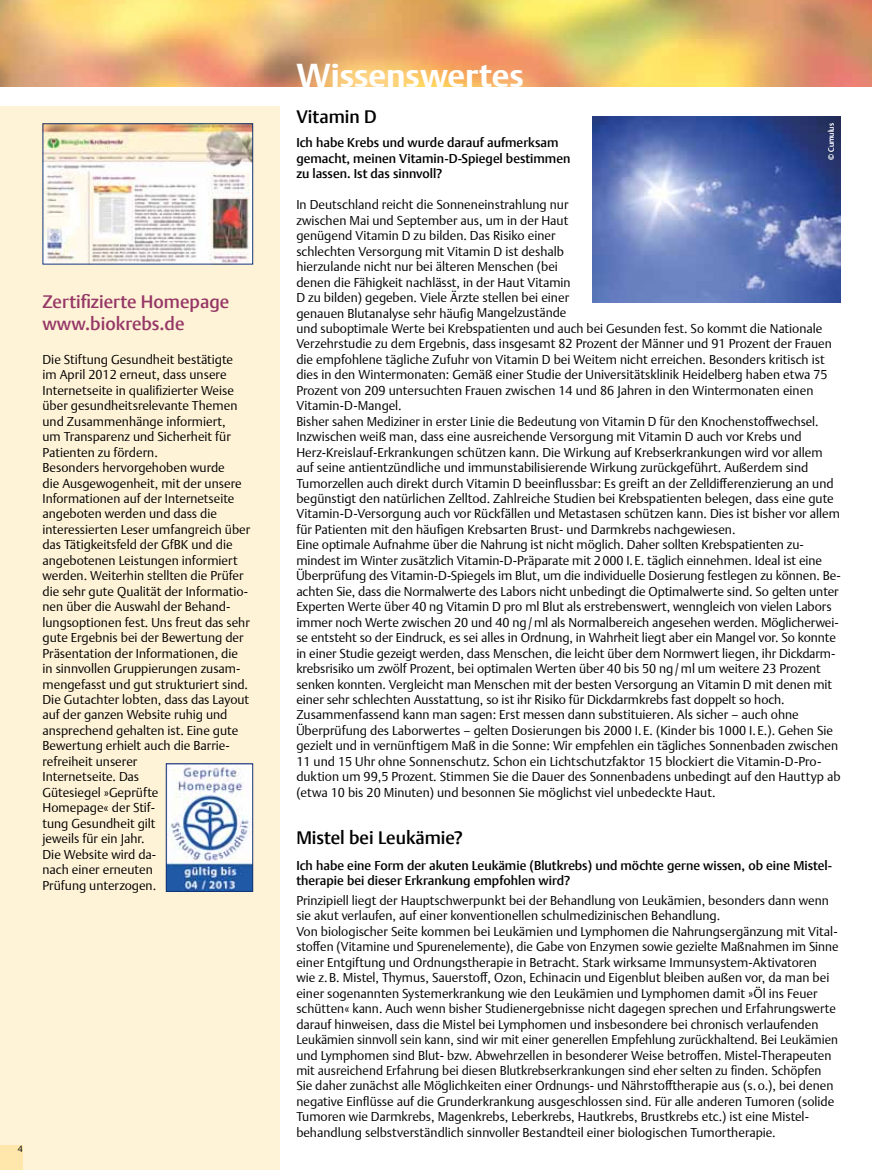
<style>
.page{position:relative;width:872px;height:1170px;background:#fff}
.page>*{position:absolute;margin:0;border:0;box-sizing:border-box;transform-origin:0 0}
.t1{font:700 33px "Thieme Argo 2011";color:#fff}
.t2{font:500 18px/22.5px "Thieme Argo 2011";color:#963867}
.t3{font:500 18px "Thieme Argo 2011";color:#000}
.t4{font:300 12.75px/15.5px "Thieme Argo 2011";color:#000}
.t5{font:500 12.75px/15.5px "Thieme Argo 2011";color:#000}
.t6{font:300 9px "Thieme Argo 2011";color:#000}
.t7{font:300 7.5px "Thieme Argo 2011";color:#fff}
</style>
<div class="page">
<div style="left:0;top:106px;width:279px;height:1063px;background:#fff3d7"></div>
<div style="left:0;top:1145px;width:23px;height:24px;background:#ffe7ac"></div>
<img style="left:0;top:0;width:872px;height:87px">
<img style="left:592px;top:116px;width:248px;height:186px">
<img style="left:45px;top:125px;width:206px;height:137px">
<div style="left:43px;top:123px;width:210px;height:141px;border:1px solid #123274"></div>
<img style="left:168px;top:765px;width:83px;height:124px">
<div style="left:166px;top:763px;width:87px;height:128px;border:1px solid #123274"></div>
<h2 class="t2" style="left:43px;top:290px;width:188px">Zertifizierte Homepage www.biokrebs.de</h2>
<p class="t4" style="left:43px;top:351px;width:209px">Die Stiftung Gesundheit bestätigte im April 2012 erneut, dass unsere<br>Internetseite in qualifizierter Weise über gesundheitsrelevante Themen und Zusammenhänge informiert,<br>um Transparenz und Sicherheit für<br>Patienten zu fördern.<br>Besonders hervorgehoben wurde<br>die Ausgewogenheit, mit der unsere<br>Informationen auf der Internetseite angeboten werden und dass die interessierten Leser umfangreich über das Tätigkeitsfeld der GfBK und die angebotenen Leistungen informiert werden. Weiterhin stellten die Prüfer die sehr gute Qualität der Informatio&shy;nen über die Auswahl der Behand&shy;lungsoptionen fest. Uns freut das sehr gute Ergebnis bei der Bewertung der<br>Präsentation der Informationen, die in sinnvollen Gruppierungen zusam&shy;mengefasst und gut strukturiert sind.<br>Die Gutachter lobten, dass das Layout auf der ganzen Website ruhig und ansprechend gehalten ist. Eine gute<br>Bewertung erhielt auch die Barrie&shy;refreiheit unserer<br>Internetseite. Das<br>Gütesiegel »Geprüfte<br>Homepage« der Stif-<br>tung Gesundheit gilt<br>jeweils für ein Jahr.<br>Die Website wird da-<br>nach einer erneuten<br>Prüfung unterzogen.</p>
<p class="t6" style="left:18px;top:1143px;width:7px">4</p>
<h1 class="t1" style="left:296px;top:53px;width:229px">Wissenswertes</h1>
<h2 class="t3" style="left:296px;top:104px;width:82px">Vitamin D</h2>
<p class="t5" style="left:296px;top:135px;width:275px">Ich habe Krebs und wurde darauf aufmerksam gemacht, meinen Vitamin-D-Spiegel bestimmen zu lassen. Ist das sinnvoll?</p>
<p class="t4" style="left:296px;top:197px;width:546px">In Deutschland reicht die Sonneneinstrahlung nur<br>zwischen Mai und September aus, um in der Haut<br>genügend Vitamin D zu bilden. Das Risiko einer<br>schlechten Versorgung mit Vitamin D ist deshalb<br>hierzulande nicht nur bei älteren Menschen (bei<br>denen die Fähigkeit nachlässt, in der Haut Vitamin<br>D zu bilden) gegeben. Viele Ärzte stellen bei einer<br>genauen Blutanalyse sehr häufig Mangelzustände<br>und suboptimale Werte bei Krebspatienten und auch bei Gesunden fest. So kommt die Nationale Verzehrstudie zu dem Ergebnis, dass insgesamt 82 Prozent der Männer und 91 Prozent der Frauen die empfohlene tägliche Zufuhr von Vitamin D bei Weitem nicht erreichen. Besonders kritisch ist dies in den Wintermonaten: Gemäß einer Studie der Universitätsklinik Heidelberg haben etwa 75<br>Prozent von 209 untersuchten Frauen zwischen 14 und 86 Jahren in den Wintermonaten einen Vitamin-D-Mangel.<br>Bisher sahen Mediziner in erster Linie die Bedeutung von Vitamin D für den Knochenstoffwechsel.<br>Inzwischen weiß man, dass eine ausreichende Versorgung mit Vitamin D auch vor Krebs und Herz-Kreislauf-Erkrankungen schützen kann. Die Wirkung auf Krebserkrankungen wird vor allem auf seine antientzündliche und immunstabilisierende Wirkung zurückgeführt. Außerdem sind Tumorzellen auch direkt durch Vitamin D beeinflussbar: Es greift an der Zelldifferenzierung an und begünstigt den natürlichen Zelltod. Zahlreiche Studien bei Krebspatienten belegen, dass eine gute Vitamin-D-Versorgung auch vor Rückfällen und Metastasen schützen kann. Dies ist bisher vor allem für Patienten mit den häufigen Krebsarten Brust- und Darmkrebs nachgewiesen.<br>Eine optimale Aufnahme über die Nahrung ist nicht möglich. Daher sollten Krebspatienten zu&shy;mindest im Winter zusätzlich Vitamin-D-Präparate mit 2000 I.E. täglich einnehmen. Ideal ist eine Überprüfung des Vitamin-D-Spiegels im Blut, um die individuelle Dosierung festlegen zu können. Be&shy;achten Sie, dass die Normalwerte des Labors nicht unbedingt die Optimalwerte sind. So gelten unter Experten Werte über 40 ng Vitamin D pro ml Blut als erstrebenswert, wenngleich von vielen Labors immer noch Werte zwischen 20 und 40 ng/ml als Normalbereich angesehen werden. Möglicherwei&shy;se entsteht so der Eindruck, es sei alles in Ordnung, in Wahrheit liegt aber ein Mangel vor. So konnte in einer Studie gezeigt werden, dass Menschen, die leicht über dem Normwert liegen, ihr Dickdarm&shy;krebsrisiko um zwölf Prozent, bei optimalen Werten über 40 bis 50 ng/ml um weitere 23 Prozent senken konnten. Vergleicht man Menschen mit der besten Versorgung an Vitamin D mit denen mit einer sehr schlechten Ausstattung, so ist ihr Risiko für Dickdarmkrebs fast doppelt so hoch.<br>Zusammenfassend kann man sagen: Erst messen dann substituieren. Als sicher – auch ohne Überprüfung des Laborwertes – gelten Dosierungen bis 2000 I. E. (Kinder bis 1000 I. E.). Gehen Sie gezielt und in vernünftigem Maß in die Sonne: Wir empfehlen ein tägliches Sonnenbaden zwischen 11 und 15 Uhr ohne Sonnenschutz. Schon ein Lichtschutzfaktor 15 blockiert die Vitamin-D-Pro&shy;duktion um 99,5 Prozent. Stimmen Sie die Dauer des Sonnenbadens unbedingt auf den Hauttyp ab (etwa 10 bis 20 Minuten) und besonnen Sie möglichst viel unbedeckte Haut.</p>
<h2 class="t3" style="left:296px;top:825px;width:168px">Mistel bei Leukämie?</h2>
<p class="t5" style="left:296px;top:857px;width:537px">Ich habe eine Form der akuten Leukämie (Blutkrebs) und möchte gerne wissen, ob eine Mistel&shy;therapie bei dieser Erkrankung empfohlen wird?</p>
<p class="t4" style="left:296px;top:892px;width:544px">Prinzipiell liegt der Hauptschwerpunkt bei der Behandlung von Leukämien, besonders dann wenn sie akut verlaufen, auf einer konventionellen schulmedizinischen Behandlung.<br>Von biologischer Seite kommen bei Leukämien und Lymphomen die Nahrungsergänzung mit Vital&shy;stoffen (Vitamine und Spurenelemente), die Gabe von Enzymen sowie gezielte Maßnahmen im Sinne einer Entgiftung und Ordnungstherapie in Betracht. Stark wirksame Immunsystem-Aktivatoren wie z.B. Mistel, Thymus, Sauerstoff, Ozon, Echinacin und Eigenblut bleiben außen vor, da man bei einer sogenannten Systemerkrankung wie den Leukämien und Lymphomen damit »Öl ins Feuer schütten« kann. Auch wenn bisher Studienergebnisse nicht dagegen sprechen und Erfahrungswerte darauf hinweisen, dass die Mistel bei Lymphomen und insbesondere bei chronisch verlaufenden Leukämien sinnvoll sein kann, sind wir mit einer generellen Empfehlung zurückhaltend. Bei Leukämien und Lymphomen sind Blut- bzw. Abwehrzellen in besonderer Weise betroffen. Mistel-Therapeuten mit ausreichend Erfahrung bei diesen Blutkrebserkrankungen sind eher selten zu finden. Schöpfen Sie daher zunächst alle Möglichkeiten einer Ordnungs- und Nährstofftherapie aus (s.o.), bei denen negative Einflüsse auf die Grunderkrankung ausgeschlossen sind. Für alle anderen Tumoren (solide Tumoren wie Darmkrebs, Magenkrebs, Leberkrebs, Hautkrebs, Brustkrebs etc.) ist eine Mistel&shy;behandlung selbstverständlich sinnvoller Bestandteil einer biologischen Tumortherapie.</p>
<p class="t7" style="left:826px;top:160px;width:38px;rotate:-90deg">© Cumulus</p>
</div>
